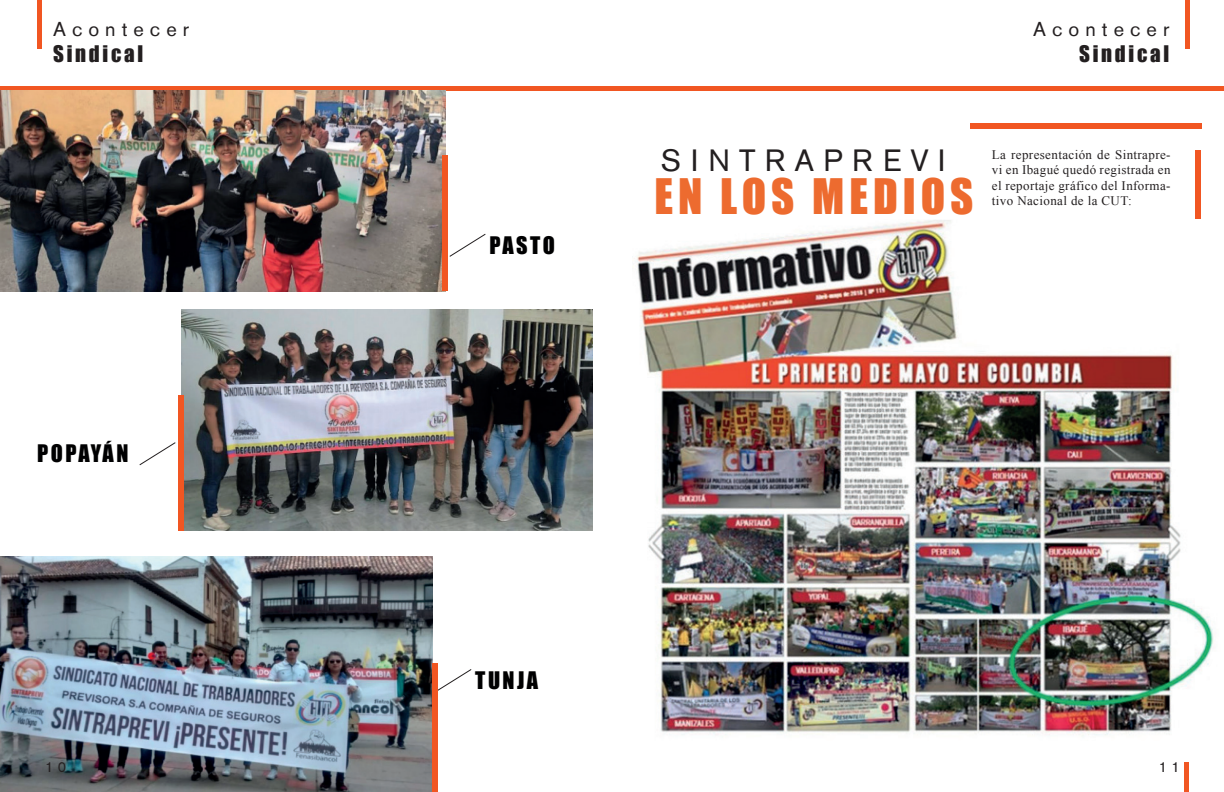
<style>
.page{position:relative;width:1224px;height:792px;background:#fff}
.page>*{position:absolute;margin:0;border:0;box-sizing:border-box;transform-origin:0 0}
.t1{font:45px "Impact";letter-spacing:.11em;color:#ed6b2f}
.t2{font:30.5px "Akzidenz Grotesk BE";letter-spacing:.3em;color:#231f20}
.t3{font:22.2px "Impact";letter-spacing:.11em;color:#000001}
.t4{font:21px "Impact";letter-spacing:.13em;color:#231f20}
.t5{font:20px "Akzidenz Grotesk BE";letter-spacing:.3em;color:#231f20}
.t6{font:14.5px "Akzidenz Grotesk BE";color:#231f20}
.t7{font:13px/15.6px "Times New Roman";letter-spacing:.03em;color:#231f20;text-align:justify}
</style>
<div class="page">
<div style="left:0;top:86px;width:1224px;height:5px;background:#f15622"></div>
<hr style="left:1184px;top:762px;width:4px;height:30px;background:#f15622">
<hr style="left:37px;top:0;width:4px;height:49px;background:#f15622">
<img style="left:0;top:91px;width:445px;height:200px">
<svg style="left:449px;top:234px;width:37px;height:23px"></svg>
<svg style="left:437px;top:668px;width:35px;height:25px"></svg>
<img style="left:181px;top:310px;width:411px;height:221px">
<svg style="left:139px;top:442px;width:37px;height:24px"></svg>
<img style="left:0;top:556px;width:432px;height:236px">
<div style="left:443px;top:156px;width:5px;height:135px;background:#f15622"></div>
<div style="left:179px;top:396px;width:5px;height:135px;background:#f15622"></div>
<div style="left:432px;top:664px;width:5px;height:128px;background:#f15622"></div>
<div style="left:1195px;top:150px;width:6px;height:80px;background:#f15622"></div>
<div style="left:970px;top:123px;width:231px;height:6px;background:#f15622"></div>
<img style="left:632px;top:220px;width:582px;height:516px">
<div style="left:1185px;top:0;width:5px;height:48px;background:#f15622"></div>
<h3 class="t5" style="left:53px;top:17px;width:137px">Acontecer</h3>
<h3 class="t4" style="left:53px;top:37px;width:92px">Sindical</h3>
<h3 class="t3" style="left:37px;top:436px;width:93px">POPAYÁN</h3>
<h3 class="t3" style="left:489px;top:228px;width:67px">PASTO</h3>
<h3 class="t5" style="left:1033px;top:17px;width:137px">Acontecer</h3>
<h3 class="t4" style="left:1079px;top:37px;width:92px">Sindical</h3>
<h2 class="t2" style="left:661px;top:142px;width:286px">SINTRAPREVI</h2>
<h1 class="t1" style="left:655px;top:161px;width:320px">EN LOS MEDIOS</h1>
<p class="t7" style="left:992px;top:146px;width:180px">La representación de Sintrapre&shy;vi en Ibagué quedó registrada en el reportaje gráfico del Informa&shy;tivo Nacional de la CUT:</p>
<h3 class="t3" style="left:475px;top:663px;width:64px">TUNJA</h3>
<p class="t6" style="left:45px;top:759px;width:23px">1 0</p>
<p class="t6" style="left:1159px;top:759px;width:23px">1 1</p>
<p class="t6" style="left:45px;top:766px;width:18px">10</p>
</div>
